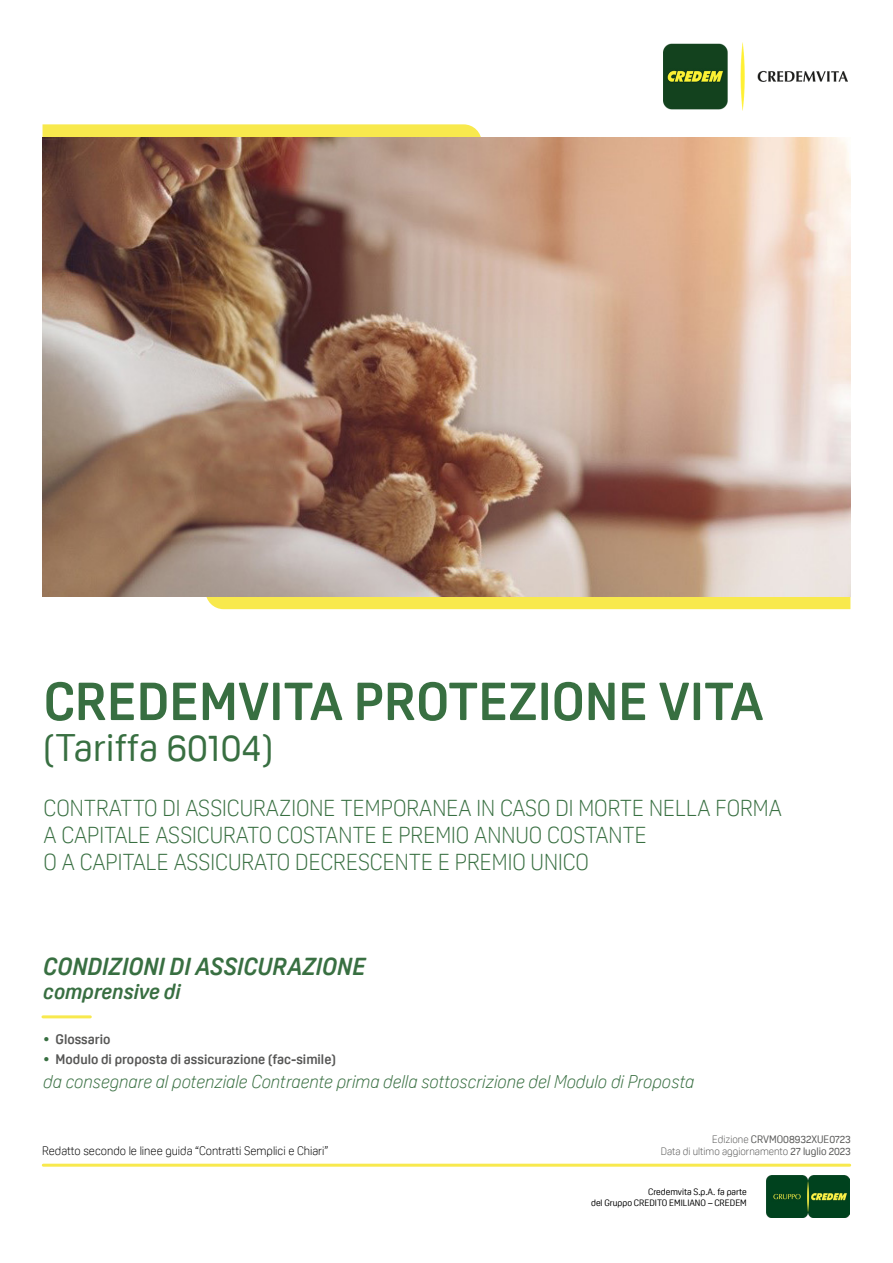
<style>
.page{position:relative;width:893px;height:1263px;background:#fff}
.page>*{position:absolute;margin:0;border:0;box-sizing:border-box;transform-origin:0 0}
.t1{font:700 52.5px "Oscine";color:#386f41}
.t2{font:37.5px "Oscine";letter-spacing:.01em;color:#386f41}
.t3{font:italic 700 24px "Oscine";color:#386f41}
.t4{font:300 22.5px "Oscine";color:#386f41}
.t5{font:italic 700 21px "Oscine";color:#386f41}
.t6{font:italic 300 18px "Oscine";color:#386f41}
.t7{font:700 13.5px "Oscine";color:#575756}
.t8{font:300 12px "Oscine";color:#000}
.t9{font:300 10.5px "Oscine";color:#575756}
.t10{font:10.5px "Oscine";color:#575756}
.t11{font:9px "Oscine";color:#000}
.s1{font-weight:800;color:#386f41}
.s2{font-weight:300}
.s3{font-weight:400}
</style>
<div class="page">
<hr style="left:43px;top:1015px;width:47px;height:3px;background:#f8e94d">
<hr style="left:43px;top:1164px;width:807px;height:3px;background:#f8e94d">
<svg style="left:206px;top:596px;width:644px;height:13px;background:#f4e455"></svg>
<svg style="left:43px;top:124px;width:438px;height:13px;background:#f8e954"></svg>
<img style="left:43px;top:138px;width:807px;height:458px">
<img style="left:663px;top:42px;width:184px;height:68px">
<img style="left:766px;top:1176px;width:83px;height:41px">
<p class="t1" style="left:44px;top:672px;width:722px">CREDEMVITA PROTEZIONE VITA</p>
<p class="t2" style="left:44px;top:726px;width:231px">(Tariffa 60104)</p>
<p class="t4" style="left:44px;top:796px;width:740px">CONTRATTO DI ASSICURAZIONE TEMPORANEA IN CASO DI MORTE NELLA FORMA</p>
<p class="t4" style="left:44px;top:823px;width:605px">A CAPITALE ASSICURATO COSTANTE E PREMIO ANNUO COSTANTE</p>
<p class="t4" style="left:44px;top:850px;width:547px">O A CAPITALE ASSICURATO DECRESCENTE E PREMIO UNICO</p>
<p class="t3" style="left:43px;top:953px;width:324px">CONDIZIONI DI ASSICURAZIONE</p>
<p class="t5" style="left:43px;top:980px;width:139px">comprensive di</p>
<p class="t7" style="left:43px;top:1031px;width:69px"><span class="s1">•</span> Glossario</p>
<p class="t7" style="left:43px;top:1052px;width:294px"><span class="s1">•</span> Modulo di proposta di assicurazione (fac-simile)</p>
<p class="t6" style="left:43px;top:1072px;width:652px">da consegnare al potenziale Contraente prima della sottoscrizione del Modulo di Proposta</p>
<p class="t10" style="left:712px;top:1133px;width:140px"><span class="s2">Edizione</span> CRVMO08932XUE0723</p>
<p class="t8" style="left:42px;top:1144px;width:288px">Redatto secondo le linee guida “Contratti Semplici e Chiari”</p>
<p class="t9" style="left:661px;top:1145px;width:191px">Data di ultimo aggiornamento <span class="s3">27 luglio 2023</span></p>
<p class="t11" style="left:648px;top:1186px;width:100px">Credemvita S.p.A. fa parte</p>
<p class="t11" style="left:591px;top:1197px;width:157px">del Gruppo CREDITO EMILIANO – CREDEM</p>
</div>
